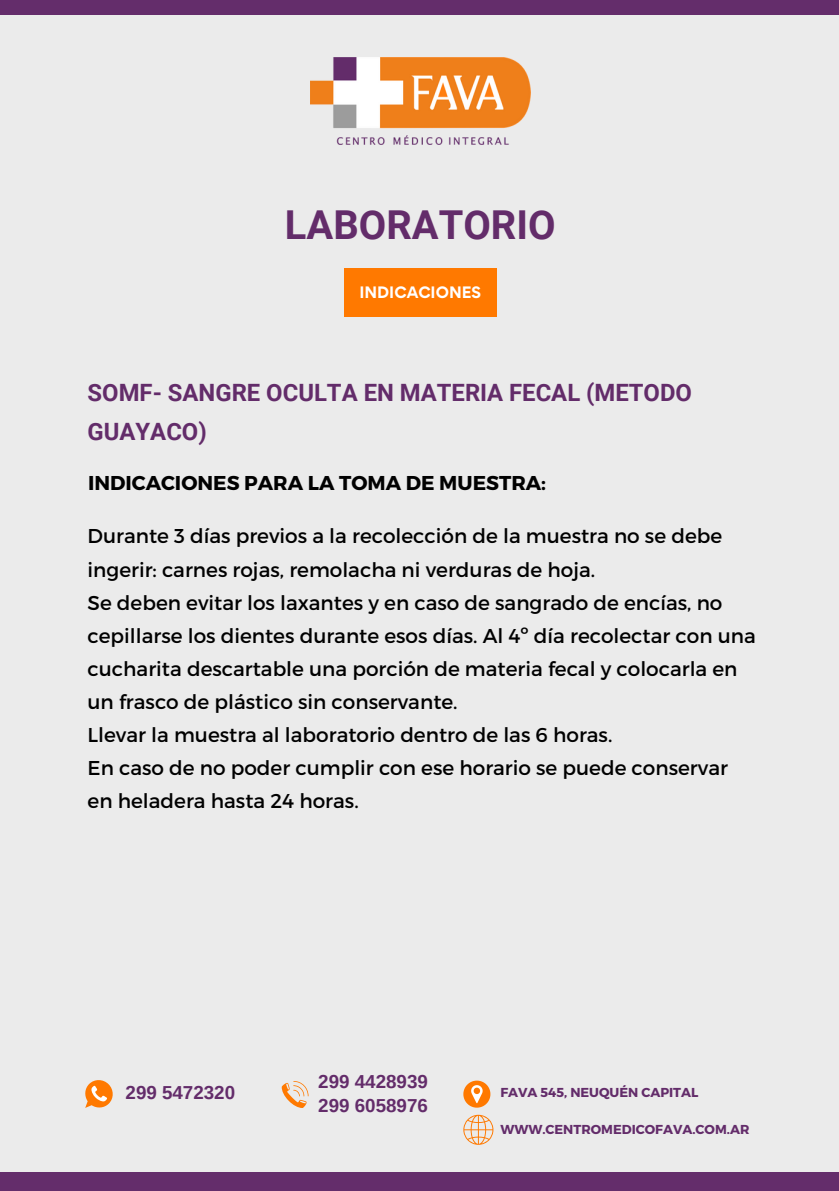
<style>
.page{position:relative;width:839px;height:1191px;background:#fff}
.page>*{position:absolute;margin:0;border:0;box-sizing:border-box;transform-origin:0 0}
.t1{font:700 39.8px "Roboto";color:#632c6a}
.t2{font:700 23.8px/39px "Roboto";color:#632c6a}
.t3{font:20px/33px "Montserrat";color:#010101}
.t4{font:700 20px "Montserrat";color:#010101}
.t5{font:700 18.8px "Arimo";color:#632c6a}
.t6{font:700 14.8px "Gordita";color:#fff}
.t7{font:700 13px "Montserrat";color:#632c6a}
</style>
<div class="page">
<div style="left:0;top:0;width:838px;height:1191px;background:#ebebeb"></div>
<div style="left:344px;top:268px;width:153px;height:49px;background:#ff7900"></div>
<img style="left:310px;top:58px;width:221px;height:87px">
<div style="left:0;top:0;width:838px;height:15px;background:#642d6b"></div>
<div style="left:0;top:1172px;width:838px;height:19px;background:#642d6b"></div>
<svg style="left:85px;top:1080px;width:28px;height:28px"></svg>
<svg style="left:281px;top:1081px;width:27px;height:27px"></svg>
<svg style="left:463px;top:1081px;width:27px;height:27px"></svg>
<svg style="left:463px;top:1115px;width:30px;height:30px"></svg>
<p class="t1" style="left:285px;top:202px;width:272px">LABORATORIO</p>
<p class="t6" style="left:359px;top:283px;width:123px">INDICACIONES</p>
<p class="t2" style="left:88px;top:374px;width:606px">SOMF- SANGRE OCULTA EN MATERIA FECAL (METODO<br>GUAYACO)</p>
<p class="t4" style="left:88px;top:470px;width:459px">INDICACIONES PARA LA TOMA DE MUESTRA:</p>
<p class="t3" style="left:88px;top:519px;width:636px">Durante 3 días previos a la recolección de la muestra no se debe ingerir: carnes rojas, remolacha ni verduras de hoja.</p>
<p class="t3" style="left:88px;top:585px;width:669px">Se deben evitar los laxantes y en caso de sangrado de encías, no cepillarse los dientes durante esos días. Al 4º día recolectar con una cucharita descartable una porción de materia fecal y colocarla en un frasco de plástico sin conservante.</p>
<p class="t3" style="left:88px;top:717px;width:526px">Llevar la muestra al laboratorio dentro de las 6 horas.</p>
<p class="t3" style="left:88px;top:750px;width:642px">En caso de no poder cumplir con ese horario se puede conservar en heladera hasta 24 horas.</p>
<p class="t5" style="left:318px;top:1071px;width:111px">299 4428939</p>
<p class="t5" style="left:318px;top:1095px;width:111px">299 6058976</p>
<p class="t5" style="left:125px;top:1082px;width:111px">299 5472320</p>
<p class="t7" style="left:500px;top:1084px;width:200px">FAVA 545, NEUQUÉN CAPITAL</p>
<p class="t7" style="left:500px;top:1120px;width:250px">WWW.CENTROMEDICOFAVA.COM.AR</p>
</div>
